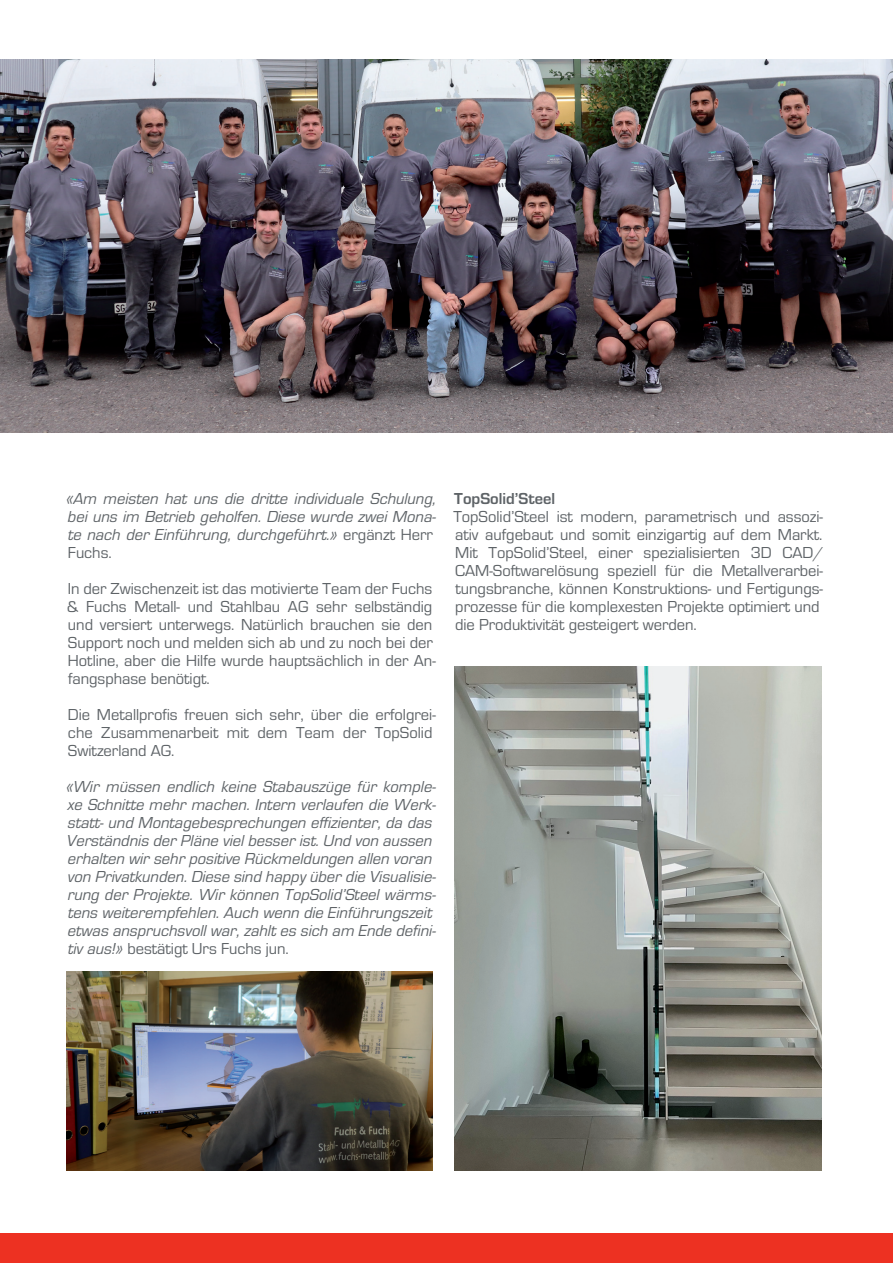
<style>
.page{position:relative;width:893px;height:1263px;background:#fff}
.page>*{position:absolute;margin:0;border:0;box-sizing:border-box;transform-origin:0 0}
.t1{font:16.5px/18px "Eurostile";color:#5e6367}
.t2{font:italic 16.5px/18px "Eurostile";color:#5e6367}
.t3{font:700 16.5px "Eurostile";color:#5e6367}
.s1{font-style:normal}
</style>
<div class="page">
<div style="left:0;top:1233px;width:893px;height:30px;background:#ed3122"></div>
<img style="left:0;top:60px;width:893px;height:372px">
<img style="left:455px;top:666px;width:366px;height:504px">
<img style="left:67px;top:971px;width:365px;height:199px">
<p class="t2" style="left:66px;top:489px;width:372px">«Am meisten hat uns die dritte individuale Schulung, bei uns im Betrieb geholfen. Diese wurde zwei Mona&shy;te nach der Einführung, durchgeführt.» <span class="s1">ergänzt Herr Fuchs.</span></p>
<p class="t1" style="left:67px;top:579px;width:370px">In der Zwischenzeit ist das motivierte Team der Fuchs &amp; Fuchs Metall- und Stahlbau AG sehr selbständig und versiert unterwegs. Natürlich brauchen sie den Support noch und melden sich ab und zu noch bei der Hotline, aber die Hilfe wurde hauptsächlich in der An&shy;fangsphase benötigt.</p>
<p class="t1" style="left:68px;top:705px;width:369px">Die Metallprofis freuen sich sehr, über die erfolgrei&shy;che Zusammenarbeit mit dem Team der TopSolid<br>Switzerland AG.</p>
<p class="t2" style="left:66px;top:777px;width:371px">«Wir müssen endlich keine Stabauszüge für komple&shy;xe Schnitte mehr machen. Intern verlaufen die Werk&shy;statt- und Montagebesprechungen effizienter, da das Verständnis der Pläne viel besser ist. Und von aussen erhalten wir sehr positive Rückmeldungen allen voran von Privatkunden. Diese sind happy über die Visualisie&shy;rung der Projekte. Wir können TopSolid’Steel wärms&shy;tens weiterempfehlen. Auch wenn die Einführungszeit etwas anspruchsvoll war, zahlt es sich am Ende defini&shy;tiv aus!» <span class="s1">bestätigt Urs Fuchs jun.</span></p>
<p class="t3" style="left:454px;top:487px;width:102px">TopSolid’Steel</p>
<p class="t1" style="left:453px;top:507px;width:372px">TopSolid’Steel ist modern, parametrisch und assozi&shy;ativ aufgebaut und somit einzigartig auf dem Markt.<br>Mit TopSolid’Steel, einer spezialisierten 3D CAD/ CAM-Softwarelösung speziell für die Metallverarbei&shy;tungsbranche, können Konstruktions- und Fertigungs&shy;prozesse für die komplexesten Projekte optimiert und die Produktivität gesteigert werden.</p>
</div>
